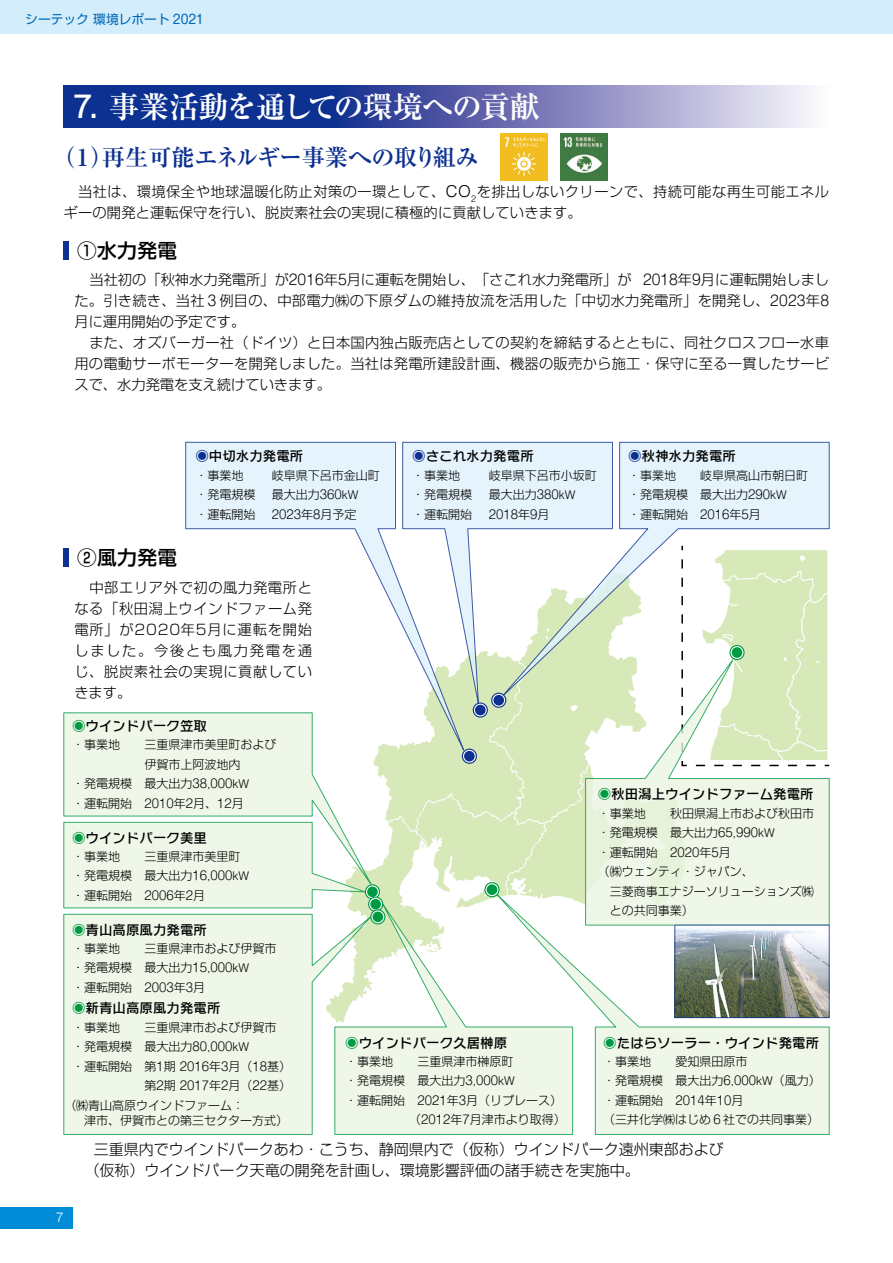
<style>
.page{position:relative;width:893px;height:1263px;background:#fff}
.page>*{position:absolute;margin:0;border:0;box-sizing:border-box;transform-origin:0 0}
.t1{font:700 30px "Ryumin Pro";letter-spacing:-.025em;color:#fff}
.t2{font:700 23.25px "Ryumin Pro";letter-spacing:-.025em;color:#0c3190}
.t3{font:500 19.65px "Shin Go Pro";letter-spacing:.025em;color:#000}
.t4{font:300 15px/21px "Shin Go Pro";color:#000}
.t5{font:300 14.25px/21px "Shin Go Pr 5";letter-spacing:.015em;color:#000;text-align:justify}
.t6{font:300 14.25px/21px "Shin Go Pro";letter-spacing:.055em;color:#000;text-align:justify}
.t7{font:13.5px "Rodin NTLG Pro DB";color:#000}
.t8{font:12.75px "Shin Go Pro";color:#0068b7}
.t9{font:300 12px/19.5px "Shin Go Pro";color:#000}
.t10{font:300 12px/19.5px "Shin M Go Pro";color:#000}
.t11{font:12px "Rodin NTLG Pro M";color:#fff}
.s1{font-family:"Shin M Go Pro"}
.s2{font-family:"Rodin NTLG Pro DB";font-weight:400}
.s3{font-family:"Helvetica";font-size:16.35px}
.s4{color:#0c3190}
.s5{font-family:"Helvetica"}
.s6{color:#094}
.s7{font-family:"Shin Go Pro"}
</style>
<div class="page">
<div style="left:0;top:1207px;width:72px;height:21px;background:#008cd6"></div>
<div style="left:0;top:0;width:893px;height:34px;background:#d3edfb"></div>
<svg style="left:64px;top:85px;width:745px;height:43px;background:#5a69af"></svg>
<img style="left:365px;top:704px;width:220px;height:200px">
<svg style="left:497px;top:894px;width:333px;height:241px"></svg>
<svg style="left:585px;top:697px;width:245px;height:228px"></svg>
<svg style="left:613px;top:442px;width:217px;height:255px"></svg>
<svg style="left:464px;top:442px;width:149px;height:262px"></svg>
<svg style="left:185px;top:442px;width:279px;height:308px"></svg>
<svg style="left:348px;top:904px;width:225px;height:231px"></svg>
<svg style="left:63px;top:884px;width:302px;height:24px;background:#e8f4e3"></svg>
<svg style="left:63px;top:914px;width:308px;height:221px;background:#ecf6e6"></svg>
<svg style="left:63px;top:712px;width:308px;height:172px"></svg>
<svg style="left:722px;top:813px;width:4px;height:5px"></svg>
<img style="left:676px;top:927px;width:152px;height:89px">
<div style="left:674px;top:925px;width:156px;height:93px;border:1px solid #0c3190"></div>
<svg style="left:681px;top:546px;width:148px;height:221px"></svg>
<div style="left:64px;top:548px;width:5px;height:19px;background:#0c3190"></div>
<div style="left:491px;top:693px;width:15px;height:15px;border:4px solid #0c3190;border-radius:50%"></div>
<div style="left:492px;top:694px;width:13px;height:13px;border:2px solid #fff;border-radius:50%"></div>
<div style="left:493px;top:695px;width:11px;height:10px;background:#0c3190;border-radius:50%"></div>
<div style="left:473px;top:702px;width:15px;height:16px;border:4px solid #0c3190;border-radius:50%"></div>
<div style="left:474px;top:704px;width:13px;height:12px;border:2px solid #fff;border-radius:50%"></div>
<div style="left:475px;top:705px;width:11px;height:10px;background:#0c3190;border-radius:50%"></div>
<div style="left:462px;top:749px;width:15px;height:15px;border:4px solid #0c3190;border-radius:50%"></div>
<div style="left:463px;top:750px;width:13px;height:13px;border:2px solid #fff;border-radius:50%"></div>
<div style="left:464px;top:751px;width:11px;height:10px;background:#0c3190;border-radius:50%"></div>
<div style="left:729px;top:645px;width:16px;height:15px;border:4px solid #094;border-radius:50%"></div>
<div style="left:731px;top:646px;width:12px;height:13px;border:2px solid #fff;border-radius:50%"></div>
<div style="left:732px;top:647px;width:10px;height:11px;background:#094;border-radius:50%"></div>
<div style="left:484px;top:882px;width:16px;height:15px;border:4px solid #094;border-radius:50%"></div>
<div style="left:486px;top:883px;width:12px;height:13px;border:2px solid #fff;border-radius:50%"></div>
<div style="left:487px;top:884px;width:10px;height:11px;background:#094;border-radius:50%"></div>
<div style="left:365px;top:884px;width:15px;height:15px;border:4px solid #094;border-radius:50%"></div>
<div style="left:366px;top:885px;width:13px;height:13px;border:2px solid #fff;border-radius:50%"></div>
<div style="left:367px;top:886px;width:11px;height:11px;background:#094;border-radius:50%"></div>
<div style="left:368px;top:897px;width:15px;height:15px;border:4px solid #094;border-radius:50%"></div>
<div style="left:369px;top:898px;width:13px;height:13px;border:2px solid #fff;border-radius:50%"></div>
<div style="left:370px;top:899px;width:11px;height:10px;background:#094;border-radius:50%"></div>
<div style="left:370px;top:909px;width:15px;height:15px;border:4px solid #094;border-radius:50%"></div>
<div style="left:371px;top:910px;width:13px;height:13px;border:2px solid #fff;border-radius:50%"></div>
<div style="left:373px;top:911px;width:10px;height:11px;background:#094;border-radius:50%"></div>
<div style="left:64px;top:241px;width:5px;height:19px;background:#0c3190"></div>
<img style="left:501px;top:134px;width:46px;height:47px">
<img style="left:561px;top:134px;width:47px;height:47px">
<p class="t8" style="left:25px;top:9px;width:180px">シーテック 環境レポート <span class="s1">2021</span></p>
<h1 class="t1" style="left:72px;top:83px;width:469px"><span class="s2">7.</span> 事業活動を通しての環境への貢献</h1>
<h2 class="t2" style="left:52px;top:139px;width:451px">（１）再生可能エネルギー事業への取り組み　</h2>
<p class="t5" style="left:64px;top:180px;width:767px;text-indent:14px">当社は、環境保全や地球温暖化防止対策の一環として、<span class="s3">CO</span><sub>2</sub>を排出しないクリーンで、持続可能な再生可能エネルギーの開発と運転保守を行い、脱炭素社会の実現に積極的に貢献していきます。</p>
<h3 class="t3" style="left:77px;top:234px;width:102px">①水力発電</h3>
<p class="t5" style="left:74px;top:268px;width:756px;text-indent:15px">当社初の「秋神水力発電所」が<span class="s1">2016</span>年<span class="s1">5</span>月に運転を開始し、「さこれ水力発電所」が <span class="s1">2018</span>年<span class="s1">9</span>月に運転開始しました。引き続き、当社<span class="s1">３</span>例目の、中部電力㈱の下原ダムの維持放流を活用した「中切水力発電所」を開発し、<span class="s1">2023</span>年<span class="s1">8</span>月に運用開始の予定です。</p>
<p class="t5" style="left:74px;top:331px;width:756px;text-indent:15px">また、オズバーガー社（ドイツ）と日本国内独占販売店としての契約を締結するとともに、同社クロスフロー水車用の電動サーボモーターを開発しました。当社は発電所建設計画、機器の販売から施工・保守に至る一貫したサービスで、水力発電を支え続けていきます。</p>
<p class="t7" style="left:195px;top:447px;width:109px"><span class="s4">◉</span>中切水力発電所</p>
<p class="t9" style="left:195px;top:464px;width:49px">・事業地</p>
<p class="t9" style="left:272px;top:464px;width:109px">岐阜県下呂市金山町</p>
<p class="t9" style="left:195px;top:483px;width:61px">・発電規模</p>
<p class="t9" style="left:272px;top:483px;width:88px">最大出力<span class="s1">360</span><span class="s5">kW</span></p>
<p class="t9" style="left:195px;top:503px;width:61px">・運転開始</p>
<p class="t10" style="left:272px;top:503px;width:86px">2023年8月予定</p>
<h3 class="t3" style="left:77px;top:542px;width:102px">②風力発電</h3>
<p class="t6" style="left:74px;top:575px;width:239px;text-indent:15px">中部エリア外で初の風力発電所となる「秋田潟上ウインドファーム発電所」が2020年5月に運転を開始しました。今後とも風力発電を通じ、脱炭素社会の実現に貢献していきます。</p>
<p class="t7" style="left:412px;top:447px;width:123px"><span class="s4">◉</span>さこれ水力発電所</p>
<p class="t9" style="left:412px;top:464px;width:49px">・事業地</p>
<p class="t9" style="left:489px;top:464px;width:109px">岐阜県下呂市小坂町</p>
<p class="t9" style="left:412px;top:483px;width:61px">・発電規模</p>
<p class="t9" style="left:489px;top:483px;width:88px">最大出力<span class="s1">380</span><span class="s5">kW</span></p>
<p class="t9" style="left:412px;top:503px;width:61px">・運転開始</p>
<p class="t10" style="left:489px;top:503px;width:62px">2018年9月</p>
<p class="t7" style="left:628px;top:447px;width:109px"><span class="s4">◉</span>秋神水力発電所</p>
<p class="t9" style="left:628px;top:464px;width:49px">・事業地</p>
<p class="t9" style="left:628px;top:464px;width:182px;text-indent:72px">岐阜県高山市朝日町・発電規模 最大出力<span class="s1">290</span><span class="s5">kW<br></span>・運転開始 <span class="s1">2016</span>年<span class="s1">5</span>月</p>
<p class="t7" style="left:72px;top:717px;width:136px"><span class="s6">◉</span>ウインドパーク笠取</p>
<p class="t9" style="left:72px;top:733px;width:49px">・事業地</p>
<p class="t9" style="left:144px;top:733px;width:133px">三重県津市美里町および</p>
<p class="t9" style="left:144px;top:753px;width:97px">伊賀市上阿波地内</p>
<p class="t9" style="left:72px;top:772px;width:178px">・発電規模 最大出力<span class="s1">38,000</span><span class="s5">kW</span></p>
<p class="t9" style="left:72px;top:792px;width:173px">・運転開始 <span class="s1">2010</span>年<span class="s1">2</span>月、<span class="s1">12</span>月</p>
<p class="t7" style="left:72px;top:829px;width:136px"><span class="s6">◉</span>ウインドパーク美里</p>
<p class="t9" style="left:72px;top:845px;width:49px">・事業地</p>
<p class="t9" style="left:72px;top:845px;width:178px;text-indent:72px">三重県津市美里町・発電規模 最大出力<span class="s1">16,000</span><span class="s5">kW</span>・運転開始 <span class="s1">2006</span>年<span class="s1">2</span>月</p>
<p class="t7" style="left:72px;top:920px;width:136px"><span class="s6">◉</span>青山高原風力発電所</p>
<p class="t9" style="left:72px;top:937px;width:49px">・事業地</p>
<p class="t9" style="left:72px;top:937px;width:206px;text-indent:72px">三重県津市および伊賀市・発電規模 最大出力<span class="s1">15,000</span><span class="s5">kW<br></span>・運転開始 <span class="s1">2003</span>年<span class="s1">3</span>月</p>
<p class="t7" style="left:72px;top:999px;width:150px"><span class="s6">◉</span>新青山高原風力発電所</p>
<p class="t9" style="left:72px;top:1016px;width:49px">・事業地</p>
<p class="t9" style="left:72px;top:1016px;width:220px;text-indent:72px">三重県津市および伊賀市・発電規模 最大出力<span class="s1">80,000</span><span class="s5">kW<br></span>・運転開始 第<span class="s1">1</span>期 <span class="s1">2016</span>年<span class="s1">3</span>月（<span class="s1">18</span>基）</p>
<p class="t10" style="left:144px;top:1074px;width:148px"><span class="s7">第</span>2<span class="s7">期</span> 2017<span class="s7">年</span>2<span class="s7">月（</span>22<span class="s7">基）</span></p>
<p class="t9" style="left:72px;top:1096px;width:218px;line-height:15px;text-indent:-7px">（㈱青山高原ウインドファーム：<br>　津市、伊賀市との第三セクター方式）</p>
<p class="t7" style="left:598px;top:785px;width:218px"><span class="s6">◉</span>秋田潟上ウインドファーム発電所</p>
<p class="t9" style="left:598px;top:802px;width:49px">・事業地</p>
<p class="t9" style="left:598px;top:802px;width:218px;text-indent:72px">秋田県潟上市および秋田市・発電規模 最大出力<span class="s1">65,990</span><span class="s5">kW<br></span>・運転開始 <span class="s1">2020</span>年<span class="s1">5</span>月<br>（㈱ウェンティ・ジャパン、<br>　三菱商事エナジーソリューションズ㈱　との共同事業）</p>
<p class="t7" style="left:345px;top:1033px;width:163px"><span class="s6">◉</span>ウインドパーク久居榊原</p>
<p class="t9" style="left:345px;top:1050px;width:49px">・事業地</p>
<p class="t9" style="left:345px;top:1050px;width:171px;text-align:right">三重県津市榊原町<br>・発電規模 最大出力<span class="s1">3,000</span><span class="s5">kW</span></p>
<p class="t10" style="left:345px;top:1089px;width:222px"><span class="s7">・運転開始</span> 2021年3月<span class="s7">（</span>リプレース<span class="s7">）　　　　　 （</span>2012年7月津市より取得<span class="s7">）</span></p>
<p class="t7" style="left:603px;top:1033px;width:217px"><span class="s6">◉</span>たはらソーラー・ウインド発電所</p>
<p class="t9" style="left:603px;top:1050px;width:49px">・事業地</p>
<p class="t9" style="left:603px;top:1050px;width:219px;text-indent:72px">愛知県田原市<br>・発電規模 最大出力<span class="s1">6,000</span><span class="s5">kW</span>（風力）・運転開始 <span class="s1">2014</span>年<span class="s1">10</span>月<br>（三井化学㈱はじめ<span class="s1">６</span>社での共同事業）</p>
<p class="t4" style="left:64px;top:1137px;width:662px">　　三重県内でウインドパークあわ・こうち、静岡県内で（仮称）ウインドパーク遠州東部および　　（仮称）ウインドパーク天竜の開発を計画し、環境影響評価の諸手続きを実施中。</p>
<p class="t11" style="left:55px;top:1210px;width:10px">7</p>
</div>
